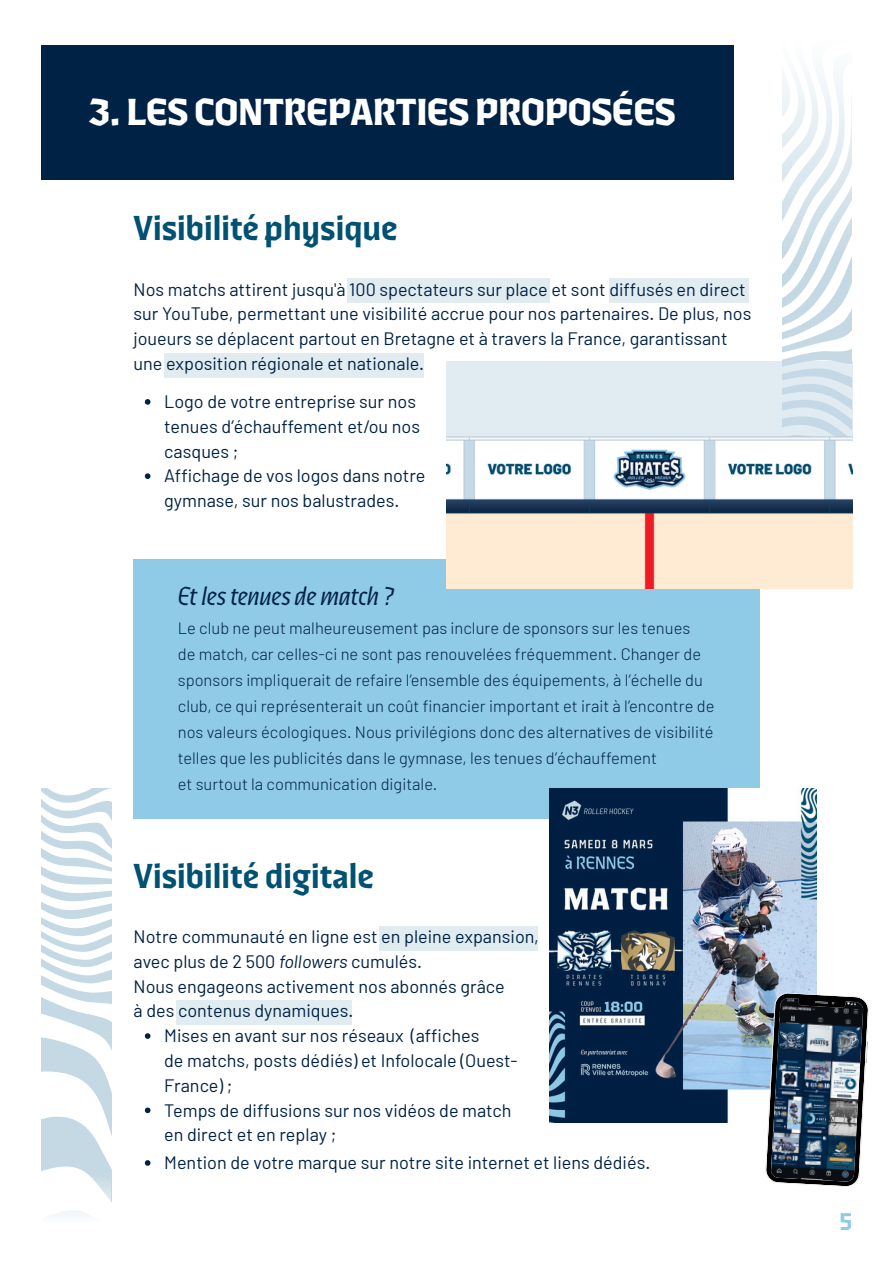
<style>
.page{position:relative;width:894px;height:1264px;background:#fff}
.page>*{position:absolute;margin:0;border:0;box-sizing:border-box;transform-origin:0 0}
.t1{font:600 39px "Ferryman";color:#fff}
.t2{font:500 36px "Ferryman";color:#005172}
.t3{font:italic 300 27px "Ferryman";color:#024}
.t4{font:600 semi-condensed 24px "Tektur";color:#8fcae7}
.t5{font:18px/24.8px "Barlow";color:#024}
.t6{font:300 16.5px/25.8px "Barlow";color:#024}
.s1{font-style:italic}
</style>
<div class="page">
<div style="left:41px;top:45px;width:693px;height:134px;background:#024"></div>
<div style="left:133px;top:559px;width:626px;height:260px;background:#8fcae7"></div>
<svg style="left:42px;top:788px;width:69px;height:386px"></svg>
<svg style="left:54px;top:1174px;width:57px;height:41px"></svg>
<svg style="left:782px;top:261px;width:69px;height:100px"></svg>
<svg style="left:782px;top:76px;width:69px;height:185px"></svg>
<img style="left:446px;top:361px;width:405px;height:227px">
<img style="left:549px;top:788px;width:267px;height:334px">
<img style="left:764px;top:992px;width:104px;height:195px">
<div style="left:347px;top:279px;width:202px;height:24px;background:#e1ecf1"></div>
<div style="left:164px;top:353px;width:260px;height:24px;background:#e1ecf1"></div>
<div style="left:609px;top:279px;width:140px;height:24px;background:#e1ecf1"></div>
<div style="left:379px;top:926px;width:158px;height:24px;background:#e1ecf1"></div>
<div style="left:176px;top:1000px;width:176px;height:24px;background:#e1ecf1"></div>
<svg style="left:145px;top:399px;width:5px;height:6px"></svg>
<svg style="left:145px;top:473px;width:5px;height:6px"></svg>
<svg style="left:145px;top:1033px;width:5px;height:5px"></svg>
<svg style="left:145px;top:1107px;width:5px;height:6px"></svg>
<svg style="left:145px;top:1160px;width:5px;height:5px"></svg>
<h1 class="t1" style="left:89px;top:86px;width:587px">3. LES CONTREPARTIES PROPOSÉES</h1>
<h2 class="t2" style="left:133px;top:204px;width:265px">Visibilité physique</h2>
<p class="t5" style="left:133px;top:276px;width:619px">Nos matchs attirent jusqu'à 100 spectateurs sur place et sont diffusés en direct sur YouTube, permettant une visibilité accrue pour nos partenaires. De plus, nos joueurs se déplacent partout en Bretagne et à travers la France, garantissant une exposition régionale et nationale.</p>
<p class="t5" style="left:164px;top:388px;width:257px">Logo de votre entreprise sur nos tenues d’échauffement et/ou nos casques ;</p>
<p class="t5" style="left:164px;top:463px;width:263px">Affichage de vos logos dans notre gymnase, sur nos balustrades.</p>
<p class="t3" style="left:178px;top:578px;width:217px">Et lestenues dematch ?</p>
<p class="t6" style="left:178px;top:615px;width:514px">Le club ne peut malheureusement pas inclure de sponsors sur les tenues</p>
<p class="t6" style="left:178px;top:641px;width:538px">de match, car celles-ci ne sont pas renouvelées fréquemment. Changer de sponsors impliquerait de refaire l’ensemble des équipements, à l’échelle du club, ce qui représenterait un coût financier important et irait à l’encontre de nos valeurs écologiques. Nous privilégions donc des alternatives de visibilité telles que les publicités dans le gymnase, les tenues d’échauffement</p>
<p class="t6" style="left:178px;top:770px;width:261px">et surtout la communication digitale.</p>
<p class="t2" style="left:133px;top:852px;width:242px">Visibilité digitale</p>
<p class="t5" style="left:133px;top:923px;width:406px">Notre communauté en ligne est en pleine expansion, avec plus de 2 500 <span class="s1">followers</span> cumulés.</p>
<p class="t5" style="left:133px;top:973px;width:372px">Nous engageons activement nos abonnés grâce</p>
<h2 class="t5" style="left:133px;top:997px;width:221px">à des contenus dynamiques.</h2>
<p class="t5" style="left:164px;top:1022px;width:355px">Mises en avant sur nos réseaux (affiches<br>de matchs, posts dédiés) et Infolocale (Ouest-<br>France) ;</p>
<p class="t5" style="left:164px;top:1096px;width:349px">Temps de diffusions sur nos vidéos de match en direct et en replay ;</p>
<p class="t5" style="left:164px;top:1149px;width:487px">Mention de votre marque sur notre site internet et liens dédiés.</p>
<p class="t4" style="left:839px;top:1206px;width:14px">5</p>
</div>
